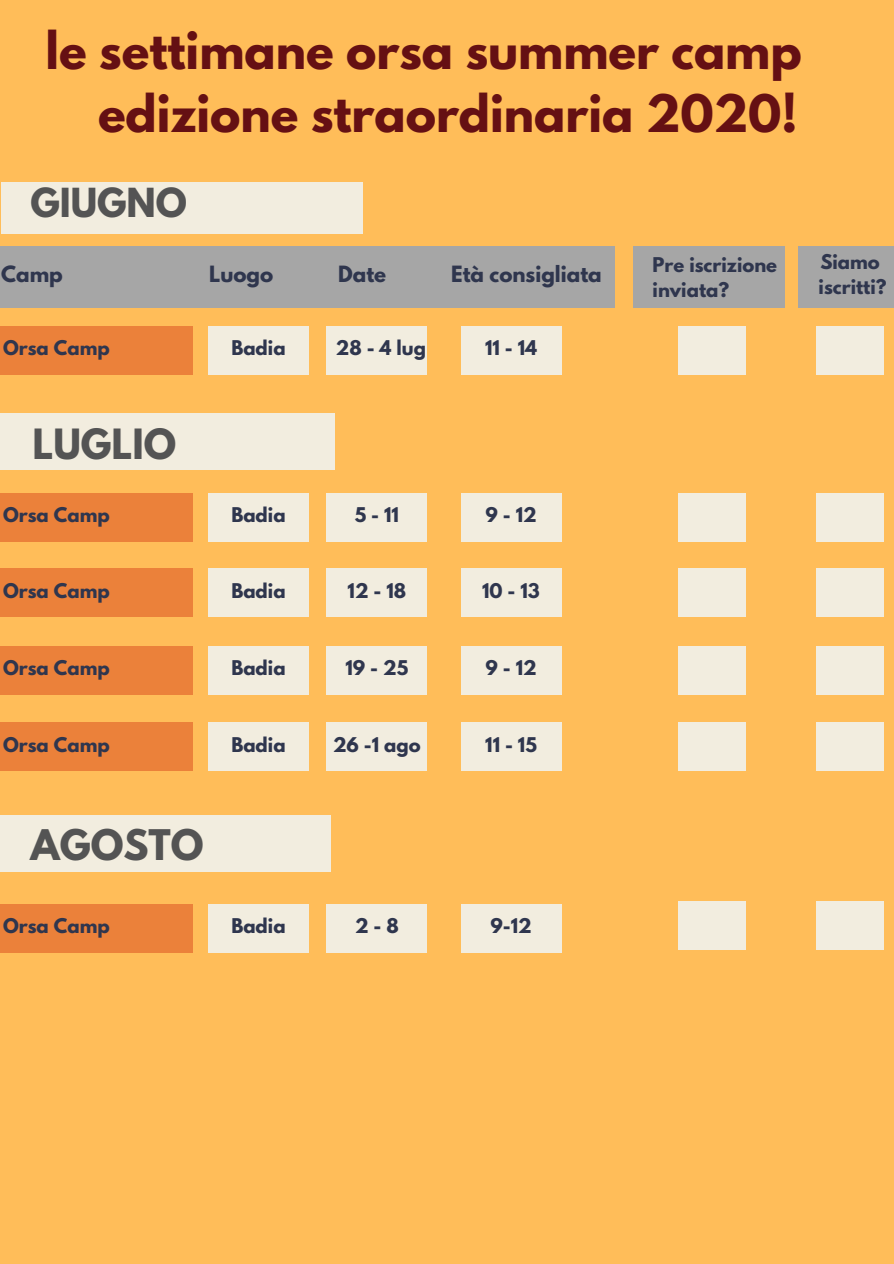
<style>
.page{position:relative;width:894px;height:1264px;background:#fff}
.page>*{position:absolute;margin:0;border:0;box-sizing:border-box;transform-origin:0 0}
.t1{font:700 45.75px/63px "League Spartan";color:#651013;text-align:right}
.t2{font:700 37.35px "League Spartan";color:#545454}
.t3{font:700 36.9px "League Spartan";color:#545454}
.t4{font:700 35.55px "League Spartan";color:#545454}
.t5{font:700 19.8px "League Spartan";color:#2f364e}
.t6{font:700 18px/24.8px "League Spartan";color:#2f364e}
</style>
<div class="page">
<div style="left:0;top:0;width:893px;height:1263px;background:#ffbd59"></div>
<div style="left:1px;top:182px;width:362px;height:51px;background:#f2eddf"></div>
<div style="left:633px;top:246px;width:151px;height:62px;background:#a6a6a6"></div>
<div style="left:798px;top:246px;width:95px;height:62px;background:#a6a6a6"></div>
<div style="left:0;top:246px;width:614px;height:62px;background:#a6a6a6"></div>
<div style="left:208px;top:326px;width:100px;height:48px;background:#f2eddf"></div>
<div style="left:460px;top:326px;width:101px;height:48px;background:#f2eddf"></div>
<div style="left:0;top:326px;width:193px;height:48px;background:#eb813a"></div>
<div style="left:326px;top:326px;width:101px;height:48px;background:#f2eddf"></div>
<div style="left:208px;top:493px;width:100px;height:48px;background:#f2eddf"></div>
<div style="left:460px;top:493px;width:101px;height:48px;background:#f2eddf"></div>
<div style="left:0;top:493px;width:193px;height:48px;background:#eb813a"></div>
<div style="left:326px;top:493px;width:101px;height:48px;background:#f2eddf"></div>
<div style="left:208px;top:646px;width:100px;height:49px;background:#f2eddf"></div>
<div style="left:460px;top:646px;width:101px;height:49px;background:#f2eddf"></div>
<div style="left:0;top:646px;width:193px;height:49px;background:#eb813a"></div>
<div style="left:326px;top:646px;width:101px;height:49px;background:#f2eddf"></div>
<div style="left:0;top:414px;width:335px;height:56px;background:#f2eddf"></div>
<div style="left:208px;top:568px;width:100px;height:49px;background:#f2eddf"></div>
<div style="left:460px;top:568px;width:101px;height:49px;background:#f2eddf"></div>
<div style="left:0;top:568px;width:193px;height:49px;background:#eb813a"></div>
<div style="left:326px;top:568px;width:101px;height:49px;background:#f2eddf"></div>
<div style="left:208px;top:722px;width:100px;height:49px;background:#f2eddf"></div>
<div style="left:460px;top:722px;width:101px;height:49px;background:#f2eddf"></div>
<div style="left:0;top:722px;width:193px;height:49px;background:#eb813a"></div>
<div style="left:326px;top:722px;width:101px;height:49px;background:#f2eddf"></div>
<div style="left:208px;top:904px;width:100px;height:48px;background:#f2eddf"></div>
<div style="left:460px;top:904px;width:101px;height:48px;background:#f2eddf"></div>
<div style="left:0;top:904px;width:193px;height:48px;background:#eb813a"></div>
<div style="left:326px;top:904px;width:101px;height:48px;background:#f2eddf"></div>
<div style="left:0;top:815px;width:330px;height:57px;background:#f2eddf"></div>
<div style="left:678px;top:326px;width:67px;height:48px;background:#f2eddf"></div>
<div style="left:816px;top:326px;width:67px;height:48px;background:#f2eddf"></div>
<div style="left:678px;top:493px;width:67px;height:48px;background:#f2eddf"></div>
<div style="left:816px;top:493px;width:67px;height:48px;background:#f2eddf"></div>
<div style="left:678px;top:568px;width:67px;height:49px;background:#f2eddf"></div>
<div style="left:816px;top:568px;width:67px;height:49px;background:#f2eddf"></div>
<div style="left:678px;top:646px;width:67px;height:49px;background:#f2eddf"></div>
<div style="left:816px;top:646px;width:67px;height:49px;background:#f2eddf"></div>
<div style="left:678px;top:722px;width:67px;height:49px;background:#f2eddf"></div>
<div style="left:816px;top:722px;width:67px;height:49px;background:#f2eddf"></div>
<div style="left:678px;top:901px;width:67px;height:48px;background:#f2eddf"></div>
<div style="left:816px;top:901px;width:67px;height:48px;background:#f2eddf"></div>
<h1 class="t1" style="left:45px;top:25px;width:757px">le settimane orsa summer camp edizione straordinaria 2020!</h1>
<h3 class="t4" style="left:30px;top:185px;width:158px">GIUGNO</h3>
<p class="t5" style="left:1px;top:264px;width:63px">Camp</p>
<p class="t5" style="left:209px;top:264px;width:65px">Luogo</p>
<p class="t5" style="left:338px;top:264px;width:49px">Date</p>
<p class="t5" style="left:451px;top:264px;width:152px">Età consigliata</p>
<p class="t6" style="left:3px;top:337px;width:108px">Orsa Camp</p>
<p class="t6" style="left:231px;top:337px;width:56px">Badia</p>
<p class="t6" style="left:336px;top:337px;width:91px">28 - 4 lug</p>
<p class="t6" style="left:485px;top:337px;width:54px">11 - 14</p>
<h3 class="t3" style="left:32px;top:426px;width:145px">LUGLIO</h3>
<p class="t6" style="left:3px;top:505px;width:108px">Orsa Camp</p>
<p class="t6" style="left:231px;top:505px;width:56px">Badia</p>
<p class="t6" style="left:355px;top:505px;width:46px">5-11</p>
<p class="t6" style="left:485px;top:505px;width:53px">9-12</p>
<p class="t6" style="left:3px;top:580px;width:108px">Orsa Camp</p>
<p class="t6" style="left:231px;top:580px;width:56px">Badia</p>
<p class="t6" style="left:347px;top:580px;width:60px">12 - 18</p>
<p class="t6" style="left:482px;top:580px;width:59px">10 - 13</p>
<p class="t6" style="left:3px;top:658px;width:108px">Orsa Camp</p>
<p class="t6" style="left:231px;top:658px;width:56px">Badia</p>
<p class="t6" style="left:345px;top:658px;width:64px">19 - 25</p>
<p class="t6" style="left:485px;top:658px;width:53px">9-12</p>
<p class="t6" style="left:3px;top:734px;width:108px">Orsa Camp</p>
<p class="t6" style="left:231px;top:734px;width:56px">Badia</p>
<p class="t6" style="left:333px;top:734px;width:89px">26 -1 ago</p>
<p class="t6" style="left:485px;top:734px;width:53px">11 - 15</p>
<h2 class="t2" style="left:30px;top:826px;width:175px">AGOSTO</h2>
<p class="t6" style="left:3px;top:915px;width:108px">Orsa Camp</p>
<p class="t6" style="left:231px;top:915px;width:56px">Badia</p>
<p class="t6" style="left:355px;top:915px;width:45px">2-8</p>
<p class="t6" style="left:490px;top:915px;width:43px">9-12</p>
<p class="t6" style="left:652px;top:255px;width:126px">Pre iscrizione inviata?</p>
<p class="t6" style="left:818px;top:252px;width:69px">Siamo iscritti?</p>
</div>
